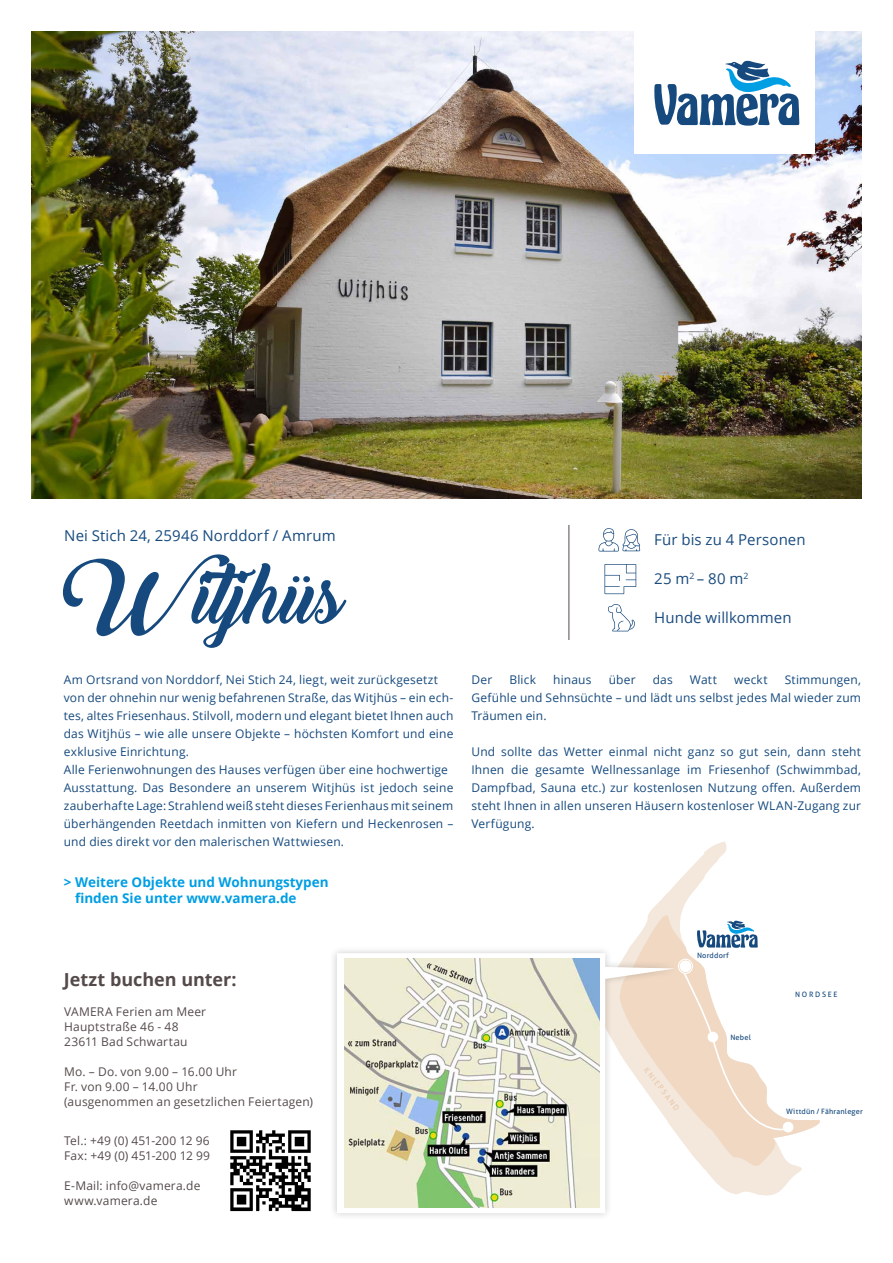
<style>
.page{position:relative;width:893px;height:1263px;background:#fff}
.page>*{position:absolute;margin:0;border:0;box-sizing:border-box;transform-origin:0 0}
.t1{font:900 75px "Backto";color:#164a7e}
.t2{font:700 18px "Open Sans";color:#554a4a}
.t3{font:15px "Open Sans";letter-spacing:.005em;color:#194b7e}
.t4{font:15px "Open Sans";letter-spacing:.005em;color:#164a7e}
.t5{font:700 13.5px/16.5px "Open Sans";color:#009ee3}
.t6{font:12px/18px "Open Sans";letter-spacing:.015em;color:#164a7e;text-align:justify}
.t7{font:12px/15px "Open Sans";letter-spacing:.015em;color:#554a4a}
.t8{font:7.35px "Aller";letter-spacing:.025em;color:#164a7e}
.t9{font:7.35px "Aller";color:#e9c8ab}
.t10{font:7.35px "Aller";letter-spacing:.23em;color:#164a7e}
</style>
<div class="page">
<img style="left:32px;top:32px;width:829px;height:466px">
<img style="left:230px;top:1130px;width:81px;height:82px">
<div style="left:634px;top:0;width:181px;height:153px;background:#fff"></div>
<svg style="left:654px;top:61px;width:145px;height:65px"></svg>
<hr style="left:568px;top:525px;width:1px;height:115px;background:#554a4a">
<svg style="left:660px;top:841px;width:140px;height:354px"></svg>
<svg style="left:631px;top:901px;width:189px;height:270px"></svg>
<div style="left:680px;top:960px;width:11px;height:12px;background:#fff;border-radius:50%"></div>
<div style="left:678px;top:959px;width:15px;height:15px;border:1px solid #fff;border-radius:50%"></div>
<div style="left:783px;top:1122px;width:10px;height:10px;background:#fff;border-radius:50%"></div>
<svg style="left:683px;top:971px;width:104px;height:162px"></svg>
<svg style="left:697px;top:921px;width:61px;height:27px"></svg>
<div style="left:329px;top:945px;width:352px;height:276px;background:#000;opacity:.2"></div>
<svg style="left:337px;top:953px;width:338px;height:260px"></svg>
<img style="left:344px;top:958px;width:255px;height:249px">
<img style="left:579px;top:1125px;width:21px;height:32px">
<img style="left:579px;top:1194px;width:20px;height:13px">
<svg style="left:604px;top:564px;width:32px;height:30px"></svg>
<svg style="left:598px;top:528px;width:42px;height:24px"></svg>
<svg style="left:608px;top:604px;width:27px;height:27px"></svg>
<p class="t4" style="left:64px;top:526px;width:273px">Nei Stich 24, 25946 Norddorf / Amrum</p>
<h1 class="t1" style="left:64px;top:554px;width:281px">Witjhüs</h1>
<p class="t3" style="left:654px;top:529px;width:153px">Für bis zu 4 Personen</p>
<p class="t3" style="left:654px;top:568px;width:96px">25 m<sup>2</sup> – 80 m<sup>2</sup></p>
<p class="t3" style="left:654px;top:607px;width:139px">Hunde willkommen</p>
<p class="t6" style="left:64px;top:670px;width:391px;text-align:left">Am Ortsrand von Norddorf, Nei Stich 24, liegt, weit zurückgesetzt von der ohnehin nur wenig befahrenen Straße, das Witjhüs – ein ech&shy;tes, altes Friesenhaus. Stilvoll, modern und elegant bietet Ihnen auch das Witjhüs – wie alle unsere Objekte – höchsten Komfort und eine exklusive Einrichtung.<br>Alle Ferienwohnungen des Hauses verfügen über eine hochwertige Ausstattung. Das Besondere an unserem Witjhüs ist jedoch seine zauberhafte Lage: Strahlend weiß steht dieses Ferienhaus mit seinem überhängenden Reetdach inmitten von Kiefern und Heckenrosen – und dies direkt vor den malerischen Wattwiesen.</p>
<p class="t6" style="left:471px;top:670px;width:22px">Der</p>
<p class="t6" style="left:509px;top:670px;width:28px">Blick</p>
<p class="t6" style="left:553px;top:670px;width:40px">hinaus</p>
<p class="t6" style="left:609px;top:670px;width:28px">über</p>
<p class="t6" style="left:653px;top:670px;width:22px">das</p>
<p class="t6" style="left:690px;top:670px;width:29px">Watt</p>
<p class="t6" style="left:734px;top:670px;width:35px">weckt</p>
<p class="t6" style="left:471px;top:670px;width:391px;text-indent:313px">Stimmungen, Gefühle und Sehnsüchte – und lädt uns selbst jedes Mal wieder zum Träumen ein.</p>
<p class="t6" style="left:471px;top:742px;width:391px">Und sollte das Wetter einmal nicht ganz so gut sein, dann steht Ihnen die gesamte Wellnessanlage im Friesenhof (Schwimmbad, Dampfbad, Sauna etc.) zur kostenlosen Nutzung offen. Außerdem steht Ihnen in allen unseren Häusern kostenloser WLAN-Zugang zur Verfügung.</p>
<p class="t5" style="left:75px;top:873px;width:255px;text-indent:-11px">&gt; Weitere Objekte und Wohnungstypen finden Sie unter www.vamera.de</p>
<h2 class="t2" style="left:64px;top:966px;width:174px">Jetzt buchen unter:</h2>
<p class="t7" style="left:64px;top:1003px;width:143px">VAMERA Ferien am Meer<br>Hauptstraße 46 - 48<br>23611 Bad Schwartau</p>
<p class="t7" style="left:64px;top:1063px;width:250px">Mo. – Do. von 9.00 – 16.00 Uhr<br>Fr. von 9.00 – 14.00 Uhr<br>(ausgenommen an gesetzlichen Feiertagen)</p>
<p class="t7" style="left:64px;top:1133px;width:147px">Tel.: +49 (0) 451-200 12 96<br>Fax: +49 (0) 451-200 12 99</p>
<p class="t7" style="left:64px;top:1178px;width:138px">E-Mail: info@vamera.de www.vamera.de</p>
<p class="t8" style="left:697px;top:951px;width:33px">Norddorf</p>
<p class="t9" style="left:649px;top:1065px;width:54px;rotate:52deg">KNIEPSAND</p>
<p class="t8" style="left:730px;top:1033px;width:22px">Nebel</p>
<p class="t10" style="left:795px;top:990px;width:44px">NORDSEE</p>
<p class="t8" style="left:786px;top:1107px;width:78px">Wittdün / Fähranleger</p>
</div>
